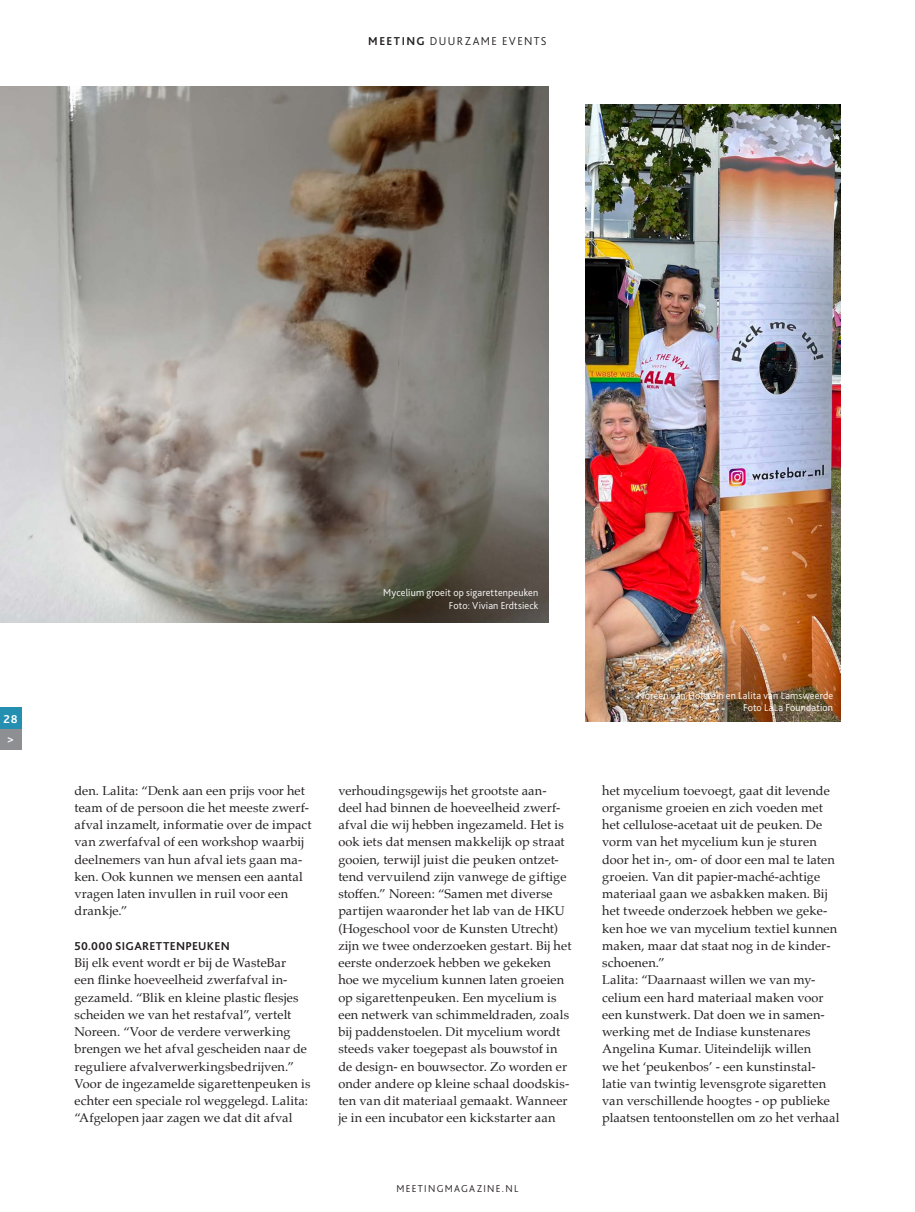
<style>
.page{position:relative;width:915px;height:1212px;background:#fff}
.page>*{position:absolute;margin:0;border:0;box-sizing:border-box;transform-origin:0 0}
.t1{font:12.75px/17.2px "Palatino";letter-spacing:.01em;color:#231f20}
.t2{font:700 12px "Bliss 2";letter-spacing:.025em;color:#231f20}
.t3{font:300 12px "Bliss 2";letter-spacing:.12em;color:#231f20}
.t4{font:700 12px/20.7px "Bliss 2";color:#fff;text-align:center}
.t5{font:300 10.5px/12.6px "Bliss 2";letter-spacing:.015em;color:#fff;text-align:right}
.t6{font:300 10.5px "Bliss 2";letter-spacing:.125em;color:#231f20}
.s1{font-weight:700}
</style>
<div class="page">
<div style="left:0;top:728px;width:21px;height:22px;background:#8d8f92"></div>
<div style="left:0;top:707px;width:21px;height:21px;background:#258fb2"></div>
<img style="left:585px;top:104px;width:255px;height:618px">
<img style="left:0;top:86px;width:549px;height:536px">
<p class="t3" style="left:368px;top:33px;width:180px"><span class="s1">MEETING</span> DUURZAME EVENTS</p>
<p class="t4" style="left:4px;top:708px;width:16px">28 &gt;</p>
<p class="t5" style="left:383px;top:586px;width:156px">Mycelium groeit op sigarettenpeuken<br>Foto: Vivian Erdtsieck</p>
<p class="t5" style="left:637px;top:688px;width:197px">Noreen van Holstein en Lalita van Lamsweerde<br>Foto LaLa Foundation</p>
<p class="t1" style="left:74px;top:781px;width:238px">den. Lalita: “Denk aan een prijs voor het team of de persoon die het meeste zwerf&shy;afval inzamelt, informatie over de impact van zwerfafval of een workshop waarbij deelnemers van hun afval iets gaan ma&shy;ken. Ook kunnen we mensen een aantal vragen laten invullen in ruil voor een drankje.”</p>
<p class="t2" style="left:74px;top:938px;width:157px">50.000 SIGARETTENPEUKEN</p>
<p class="t1" style="left:74px;top:954px;width:237px">Bij elk event wordt er bij de WasteBar<br>een flinke hoeveelheid zwerfafval in&shy;gezameld. “Blik en kleine plastic flesjes scheiden we van het restafval”, vertelt Noreen. “Voor de verdere verwerking brengen we het afval gescheiden naar de reguliere afvalverwerkingsbedrijven.” Voor de ingezamelde sigarettenpeuken is echter een speciale rol weggelegd. Lalita: “Afgelopen jaar zagen we dat dit afval</p>
<p class="t1" style="left:338px;top:781px;width:234px">verhoudingsgewijs het grootste aan&shy;deel had binnen de hoeveelheid zwerf&shy;afval die wij hebben ingezameld. Het is ook iets dat mensen makkelijk op straat gooien, terwijl juist die peuken ontzet&shy;tend vervuilend zijn vanwege de giftige stoffen.” Noreen: “Samen met diverse partijen waaronder het lab van de HKU (Hogeschool voor de Kunsten Utrecht) zijn we twee onderzoeken gestart. Bij het eerste onderzoek hebben we gekeken hoe we mycelium kunnen laten groeien op sigarettenpeuken. Een mycelium is een netwerk van schimmeldraden, zoals bij paddenstoelen. Dit mycelium wordt steeds vaker toegepast als bouwstof in de design- en bouwsector. Zo worden er onder andere op kleine schaal doodskis&shy;ten van dit materiaal gemaakt. Wanneer je in een incubator een kickstarter aan</p>
<p class="t1" style="left:602px;top:781px;width:239px">het mycelium toevoegt, gaat dit levende organisme groeien en zich voeden met het cellulose-acetaat uit de peuken. De vorm van het mycelium kun je sturen door het in-, om- of door een mal te laten groeien. Van dit papier-maché-achtige materiaal gaan we asbakken maken. Bij het tweede onderzoek hebben we geke&shy;ken hoe we van mycelium textiel kunnen maken, maar dat staat nog in de kinder&shy;schoenen.”<br>Lalita: “Daarnaast willen we van my&shy;celium een hard materiaal maken voor een kunstwerk. Dat doen we in samen&shy;werking met de Indiase kunstenares Angelina Kumar. Uiteindelijk willen<br>we het ‘peukenbos’ - een kunstinstal&shy;latie van twintig levensgrote sigaretten van verschillende hoogtes - op publieke plaatsen tentoonstellen om zo het verhaal</p>
<p class="t6" style="left:396px;top:1182px;width:123px">MEETINGMAGAZINE.NL</p>
</div>
